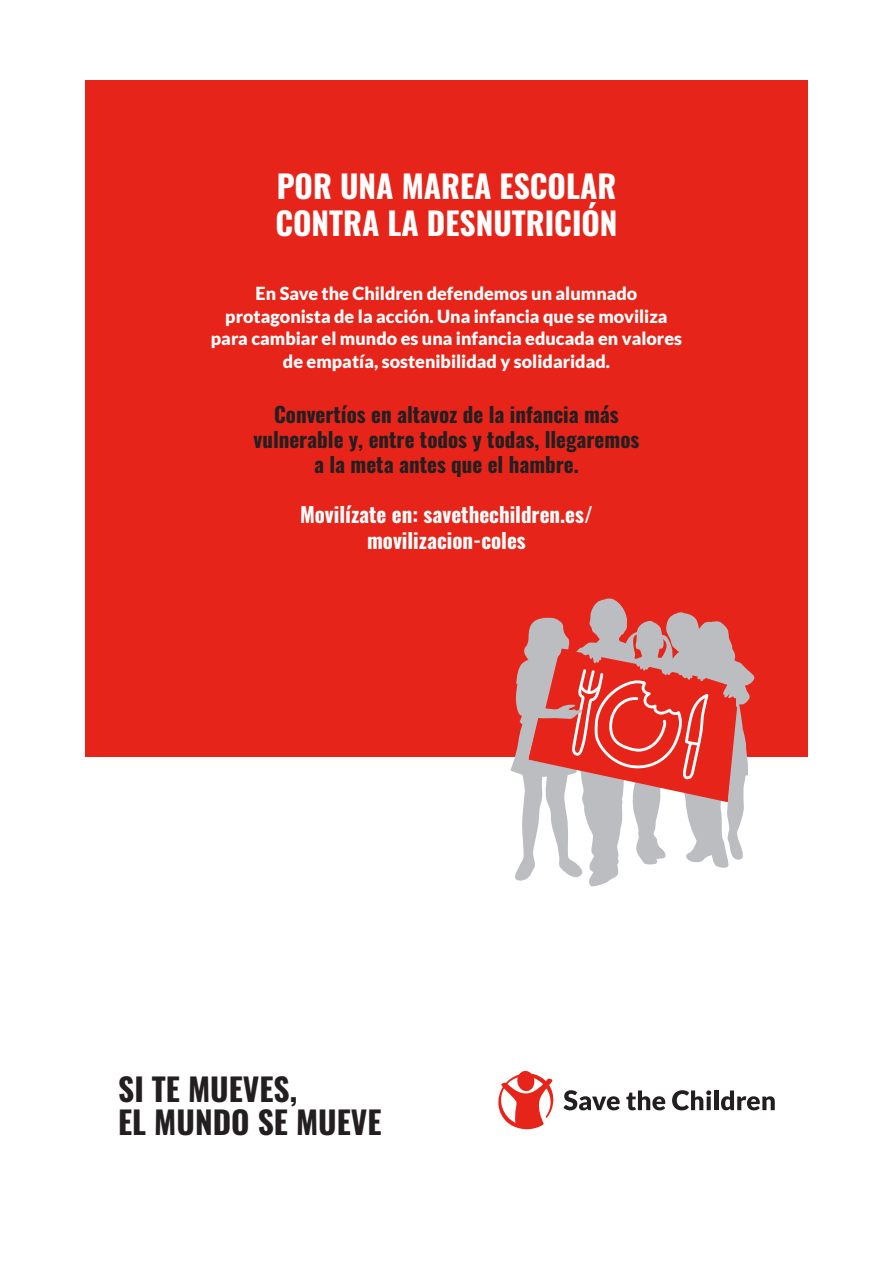
<style>
.page{position:relative;width:893px;height:1263px;background:#fff}
.page>*{position:absolute;margin:0;border:0;box-sizing:border-box;transform-origin:0 0}
.t1{font:31.5px/37.5px "Oswald";color:#fff}
.t2{font:31.5px/33px "Oswald";color:#231f20}
.t3{font:21px/25.2px "Oswald";color:#231f20;text-align:center}
.t4{font:21px/25.2px "Oswald";color:#fff;text-align:center}
.t5{font:900 18px/22.5px "Lato";color:#fff;text-align:center}
</style>
<div class="page">
<div style="left:85px;top:81px;width:723px;height:676px;background:#e72419"></div>
<svg style="left:563px;top:1090px;width:57px;height:20px"></svg>
<svg style="left:626px;top:1090px;width:39px;height:20px"></svg>
<svg style="left:672px;top:1090px;width:39px;height:20px"></svg>
<hr style="left:714px;top:1090px;width:4px;height:20px;background:#231f20">
<svg style="left:721px;top:1090px;width:54px;height:20px"></svg>
<svg style="left:498px;top:1070px;width:56px;height:60px"></svg>
<svg style="left:590px;top:598px;width:165px;height:261px"></svg>
<svg style="left:510px;top:618px;width:231px;height:269px"></svg>
<p class="t1" style="left:275px;top:164px;width:344px">POR UNA MAREA ESCOLAR<br>CONTRA LA DESNUTRICIÓN</p>
<p class="t5" style="left:211px;top:282px;width:473px">En Save the Children defendemos un alumnado protagonista de la acción. Una infancia que se moviliza para cambiar el mundo es una infancia educada en valores de empatía, sostenibilidad y solidaridad.</p>
<p class="t3" style="left:254px;top:399px;width:387px">Convertíos en altavoz de la infancia más vulnerable y, entre todos y todas, llegaremos a la meta antes que el hambre.</p>
<p class="t4" style="left:300px;top:500px;width:294px">Movilízate en: savethechildren.es/ movilizacion-coles</p>
<p class="t2" style="left:118px;top:1070px;width:265px">SI TE MUEVES,<br>EL MUNDO SE MUEVE</p>
</div>
